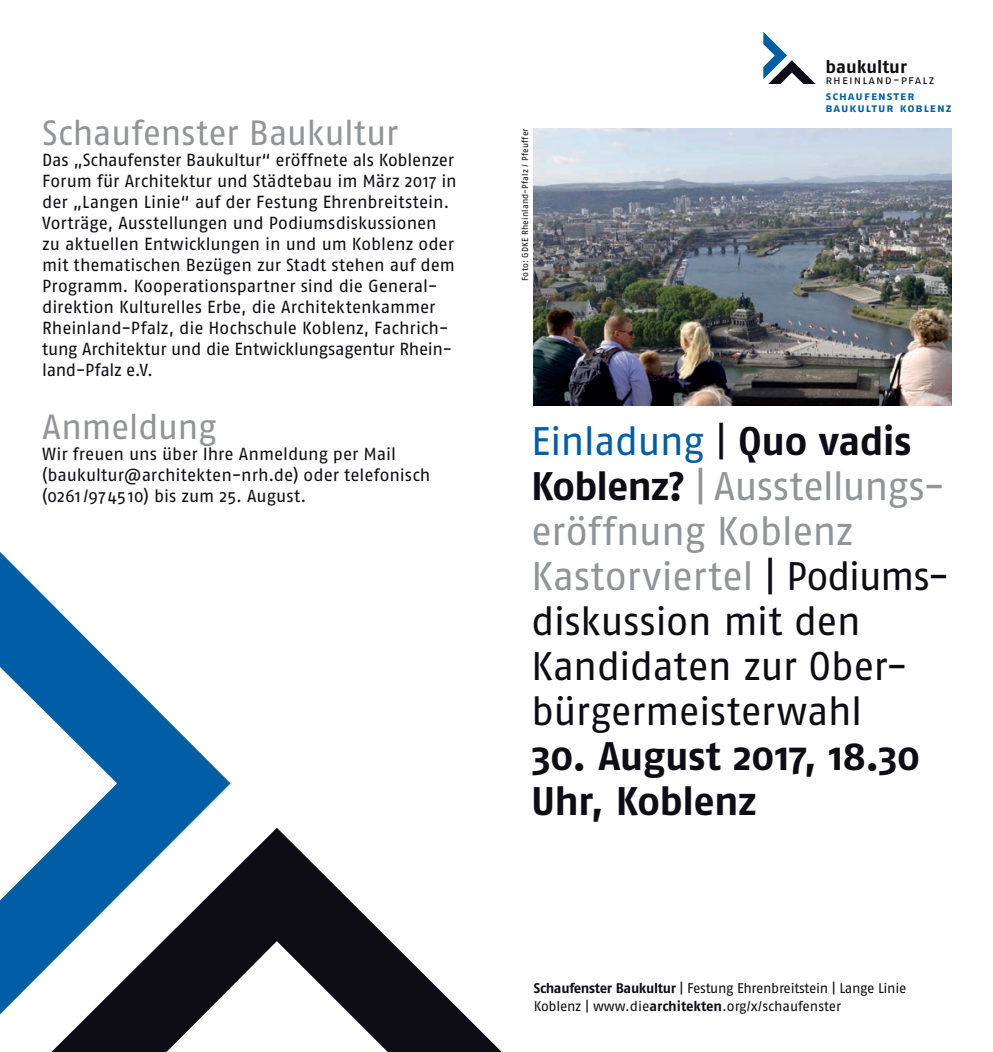
<style>
.page{position:relative;width:993px;height:1052px;background:#fff}
.page>*{position:absolute;margin:0;border:0;box-sizing:border-box;transform-origin:0 0}
.t1{font:39.9px/45px "Fago No";letter-spacing:-.02em;color:#0e0c14}
.t2{font:700 39.9px/45px "Fago No";letter-spacing:-.015em;color:#0e0c14}
.t3{font:35px "Fago No";letter-spacing:-.02em;color:#919598}
.t4{font:700 18.03px "Fago No";color:#0e0c14}
.t5{font:17.5px/21px "Fago No";letter-spacing:-.005em;color:#0e0c14}
.t6{font:14px/18.4px "Fago No";letter-spacing:-.02em;color:#0e0c14}
.t7{font:11.9px/11.5px "Fago No Bold Caps";letter-spacing:.085em;color:#015ea6}
.t8{font:11.9px "Fago No Regular Caps";letter-spacing:.095em;color:#0e0c14}
.t9{font:8.75px "Fago No";letter-spacing:.015em;color:#0e0c14}
.s1{color:#015ea6}
.s2{font-weight:700}
.s3{color:#919598}
</style>
<div class="page">
<svg style="left:0;top:552px;width:230px;height:462px"></svg>
<svg style="left:51px;top:828px;width:450px;height:224px"></svg>
<img style="left:533px;top:128px;width:417px;height:278px">
<svg style="left:763px;top:32px;width:52px;height:52px"></svg>
<h2 class="t3" style="left:42px;top:113px;width:357px">Schaufenster Baukultur</h2>
<p class="t5" style="left:42px;top:149px;width:416px">Das „Schaufenster Baukultur“ eröffnete als Koblenzer Forum für Architektur und Städtebau im März 2017 in der „Langen Linie“ auf der Festung Ehrenbreitstein.<br>Vorträge, Ausstellungen und Podiumsdiskussionen zu aktuellen Entwicklungen in und um Koblenz oder mit thematischen Bezügen zur Stadt stehen auf dem Programm. Kooperationspartner sind die General&shy;direktion Kulturelles Erbe, die Architektenkammer Rheinland-Pfalz, die Hochschule Koblenz, Fachrich&shy;tung Architektur und die Entwicklungsagentur Rhein&shy;land-Pfalz e.V.</p>
<h2 class="t3" style="left:42px;top:407px;width:176px">Anmeldung</h2>
<p class="t5" style="left:42px;top:443px;width:389px">Wir freuen uns über Ihre Anmeldung per Mail (baukultur@architekten-nrh.de) oder telefonisch (0261/974510) bis zum 25. August.</p>
<p class="t9" style="left:520px;top:281px;width:154px;rotate:-90deg">Foto: GDKE Rheinland-Pfalz / Pfeuffer</p>
<p class="t4" style="left:825px;top:56px;width:83px">baukultur</p>
<p class="t8" style="left:825px;top:73px;width:110px">rheinland-pfalz</p>
<p class="t7" style="left:825px;top:90px;width:128px">schaufenster baukultur koblenz</p>
<h1 class="t1" style="left:531px;top:418px;width:420px"><span class="s1">Einladung</span> | <span class="s2">Quo vadis<br>Koblenz?</span> <span class="s3">| Ausstellungs&shy;eröffnung Koblenz<br>Kastorviertel</span> | Podiums&shy;diskussion mit den<br>Kandidaten zur Ober&shy;bürgermeisterwahl</h1>
<h1 class="t2" style="left:531px;top:733px;width:390px">30. August 2017, 18.30<br>Uhr, Koblenz</h1>
<p class="t6" style="left:533px;top:978px;width:374px"><span class="s2">Schaufenster Baukultur</span> | Festung Ehrenbreitstein | Lange Linie<br>Koblenz | www.die<span class="s2">architekten</span>.org/x/schaufenster</p>
</div>
